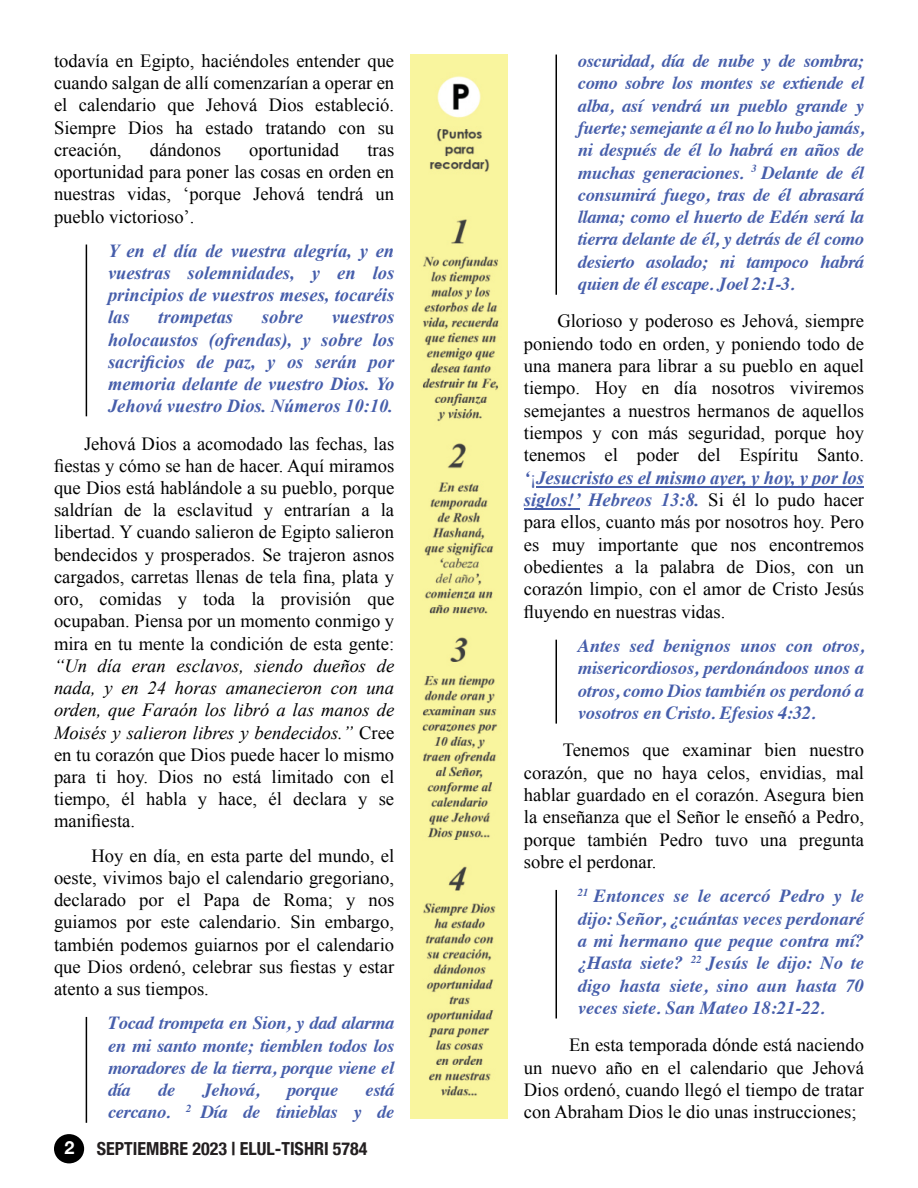
<style>
.page{position:relative;width:918px;height:1188px;background:#fff}
.page>*{position:absolute;margin:0;border:0;box-sizing:border-box;transform-origin:0 0}
.t1{font:18.6px/22.2px "Times New Roman";color:#000;text-align:justify}
.t2{font:italic 18.6px/22.2px "Times New Roman";color:#000;text-align:justify}
.t3{font:italic 700 18.45px/22.4px "Times";letter-spacing:-.02em;color:#465eab;text-align:justify}
.t4{font:italic 700 18.45px/22.2px "Times New Roman";color:#465eab;text-align:justify}
.t5{font:700 condensed 18px "Helvetica Neue";color:#231f20}
.s1{font-style:normal}
.s2{font-stretch:normal;color:#fff}
.s3{font-weight:700;font-style:italic;color:#465eab}
.s4{color:#465eab}
</style>
<div class="page">
<div style="left:54px;top:1134px;width:30px;height:29px;background:#000;border-radius:50%"></div>
<hr style="left:86px;top:245px;width:1px;height:171px;background:#000">
<hr style="left:86px;top:1017px;width:1px;height:106px;background:#000">
<hr style="left:556px;top:55px;width:1px;height:240px;background:#000">
<hr style="left:556px;top:640px;width:1px;height:84px;background:#000">
<hr style="left:556px;top:890px;width:1px;height:129px;background:#000">
<hr style="left:536px;top:486px;width:328px;height:2px;background:#465eab">
<hr style="left:524px;top:508px;width:55px;height:2px;background:#465eab">
<img style="left:411px;top:54px;width:96px;height:1064px">
<p class="t1" style="left:54px;top:51px;width:342px">todavía en Egipto, haciéndoles entender que cuando salgan de allí comenzarían a operar en el calendario que Jehová Dios estableció.<br>Siempre Dios ha estado tratando con su creación,</p>
<p class="t1" style="left:150px;top:140px;width:73px">dándonos</p>
<p class="t1" style="left:249px;top:140px;width:91px">oportunidad</p>
<p class="t1" style="left:54px;top:140px;width:342px;text-indent:313px">tras oportunidad para poner las cosas en orden en nuestras vidas, ‘porque Jehová tendrá un pueblo victorioso’.</p>
<p class="t4" style="left:108px;top:241px;width:288px">Y en el día de vuestra alegría, y en vuestras solemnidades, y en los principios de vuestros meses, tocaréis las</p>
<p class="t4" style="left:158px;top:308px;width:76px">trompetas</p>
<p class="t4" style="left:262px;top:308px;width:43px">sobre</p>
<p class="t4" style="left:108px;top:308px;width:288px;text-indent:224px">vuestros holocaustos (ofrendas), y sobre los sacrificios de paz, y os serán por memoria delante de vuestro Dios. Yo Jehová vuestro Dios. Números 10:10.</p>
<p class="t1" style="left:54px;top:434px;width:342px;text-indent:30px">Jehová Dios a acomodado las fechas, las fiestas y cómo se han de hacer. Aquí miramos que Dios está hablándole a su pueblo, porque saldrían de la esclavitud y entrarían a la libertad. Y cuando salieron de Egipto salieron bendecidos y prosperados. Se trajeron asnos cargados, carretas llenas de tela fina, plata y oro, comidas y toda la provisión que ocupaban. Piensa por un momento conmigo y mira en tu mente la condición de esta gente:</p>
<p class="t2" style="left:54px;top:656px;width:342px">“Un día eran esclavos, siendo dueños de nada, y en 24 horas amanecieron con una orden, que Faraón los libró a las manos de Moisés y salieron libres y bendecidos.” <span class="s1">Cree en tu corazón que Dios puede hacer lo mismo para ti hoy. Dios no está limitado con el tiempo, él habla y hace, él declara y se manifiesta.</span></p>
<p class="t1" style="left:54px;top:846px;width:342px;text-indent:37px">Hoy en día, en esta parte del mundo, el oeste, vivimos bajo el calendario gregoriano, declarado por el Papa de Roma; y nos guiamos por este calendario. Sin embargo, también podemos guiarnos por el calendario que Dios ordenó, celebrar sus fiestas y estar atento a sus tiempos.</p>
<p class="t3" style="left:108px;top:1014px;width:288px">Tocad trompeta en Sion, y dad alarma en mi santo monte; tiemblen todos los moradores de la tierra, porque viene el día</p>
<p class="t3" style="left:158px;top:1080px;width:19px">de</p>
<p class="t3" style="left:203px;top:1080px;width:58px">Jehová,</p>
<p class="t3" style="left:287px;top:1080px;width:53px">porque</p>
<p class="t3" style="left:108px;top:1080px;width:288px;text-align:right">está<br>cercano. <sup>2</sup> Día de tinieblas y de</p>
<p class="t5" style="left:65px;top:1138px;width:304px"><span class="s2">2</span> SEPTIEMBRE 2023 | ELUL-TISHRI 5784</p>
<p class="t3" style="left:578px;top:51px;width:288px">oscuridad, día de nube y de sombra; como sobre los montes se extiende el alba, así vendrá un pueblo grande y fuerte; semejante a él no lo hubo jamás, ni después de él lo habrá en años de muchas generaciones. <sup>3</sup> Delante de él consumirá fuego, tras de él abrasará llama; como el huerto de Edén será la tierra delante de él, y detrás de él como desierto asolado; ni tampoco habrá quien de él escape. Joel 2:1-3.</p>
<p class="t1" style="left:524px;top:312px;width:342px;text-indent:33px">Glorioso y poderoso es Jehová, siempre poniendo todo en orden, y poniendo todo de una manera para librar a su pueblo en aquel tiempo. Hoy en día nosotros viviremos semejantes a nuestros hermanos de aquellos tiempos y con más seguridad, porque hoy tenemos el poder del Espíritu Santo. <span class="s3">‘</span><span class="s4">¡</span><span class="s3">Jesucristo es el mismo ayer, y hoy, y por los siglos!’ Hebreos 13:8.</span> Si él lo pudo hacer para ellos, cuanto más por nosotros hoy. Pero es muy importante que nos encontremos obedientes a la palabra de Dios, con un corazón limpio, con el amor de Cristo Jesús fluyendo en nuestras vidas.</p>
<p class="t3" style="left:578px;top:636px;width:288px">Antes sed benignos unos con otros, misericordiosos, perdonándoos unos a otros, como Dios también os perdonó a vosotros en Cristo. Efesios 4:32.</p>
<p class="t1" style="left:524px;top:741px;width:342px;text-indent:39px">Tenemos que examinar bien nuestro corazón, que no haya celos, envidias, mal hablar guardado en el corazón. Asegura bien la enseñanza que el Señor le enseñó a Pedro, porque también Pedro tuvo una pregunta sobre el perdonar.</p>
<p class="t3" style="left:578px;top:886px;width:288px"><sup>21</sup> Entonces se le acercó Pedro y le dĳo: Señor, ¿cuántas veces perdonaré a mi hermano que peque contra mí? ¿Hasta siete? <sup>22</sup> Jesús le dĳo: No te digo hasta siete, sino aun hasta 70 veces siete. San Mateo 18:21-22.</p>
<p class="t1" style="left:524px;top:1036px;width:342px;text-indent:45px">En esta temporada dónde está naciendo un nuevo año en el calendario que Jehová Dios ordenó, cuando llegó el tiempo de tratar con Abraham Dios le dio unas instrucciones;</p>
</div>
